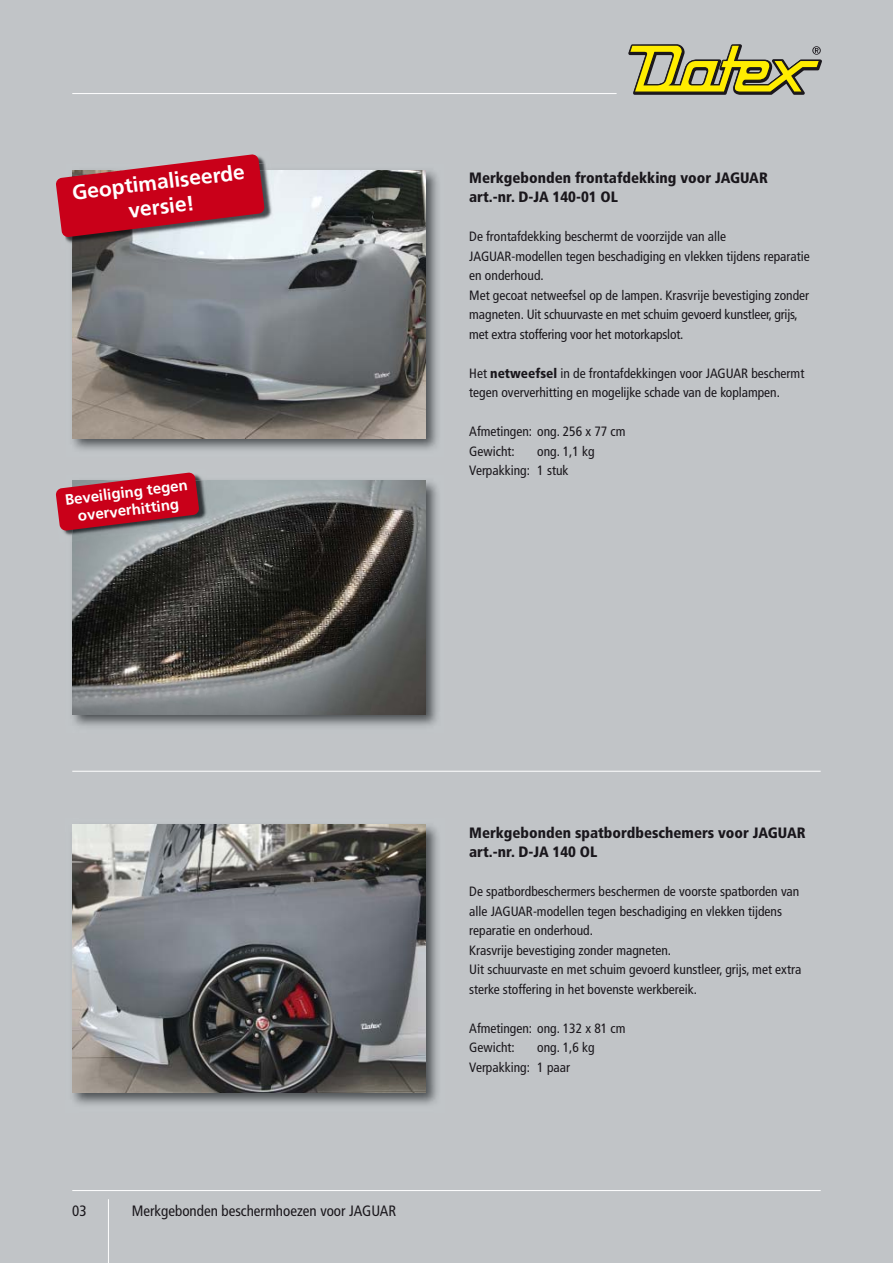
<style>
.page{position:relative;width:893px;height:1263px;background:#c1c4c7}
.page>*{position:absolute;margin:0;border:0;box-sizing:border-box;transform-origin:0 0}
.t1{font:700 21px/24.8px "Frutiger";color:#fff;text-align:center}
.t2{font:900 condensed 15px/19.5px "Frutiger";color:#1a171c}
.t3{font:condensed 15px "Frutiger";color:#1a171c}
.t4{font:700 15px/17.7px "Frutiger";color:#fff;text-align:center}
.t5{font:condensed 13.5px/19.5px "Frutiger";color:#1a171c}
.s1{font-weight:900}
</style>
<div class="page">
<hr style="left:72px;top:93px;width:545px;height:1px;background:#fff">
<svg style="left:628px;top:44px;width:194px;height:51px"></svg>
<hr style="left:72px;top:771px;width:749px;height:1px;background:#fff">
<hr style="left:72px;top:1190px;width:749px;height:1px;background:#fff">
<hr style="left:108px;top:1199px;width:1px;height:64px;background:#fff">
<img style="left:72px;top:824px;width:366px;height:281px">
<img style="left:72px;top:825px;width:353px;height:268px">
<img style="left:72px;top:480px;width:366px;height:246px">
<img style="left:72px;top:480px;width:353px;height:234px">
<img style="left:72px;top:170px;width:366px;height:280px">
<img style="left:72px;top:170px;width:353px;height:268px">
<img style="left:63px;top:531px;width:9px;height:5px">
<img style="left:72px;top:480px;width:141px;height:62px">
<svg style="left:56px;top:472px;width:143px;height:59px;background:#ba2e41"></svg>
<img style="left:65px;top:237px;width:7px;height:7px">
<img style="left:72px;top:170px;width:206px;height:78px">
<svg style="left:56px;top:154px;width:209px;height:83px;background:#c13648"></svg>
<h1 class="t1" style="left:71px;top:182px;width:175px;rotate:-7deg">Geoptimaliseerde versie!</h1>
<p class="t4" style="left:64px;top:492px;width:125px;rotate:-7deg">Beveiliging tegen oververhitting</p>
<p class="t2" style="left:469px;top:169px;width:300px">Merkgebonden frontafdekking voor JAGUAR art.-nr. D-JA 140-01 OL</p>
<p class="t5" style="left:469px;top:228px;width:342px">De frontafdekking beschermt de voorzijde van alle JAGUAR-modellen tegen beschadiging en vlekken tijdens reparatie en onderhoud.<br>Met gecoat netweefsel op de lampen. Krasvrije bevestiging zonder magneten. Uit schuurvaste en met schuim gevoerd kunstleer, grijs, met extra stoffering voor het motorkapslot.</p>
<p class="t5" style="left:469px;top:364px;width:337px">Het <span class="s1">netweefsel</span> in de frontafdekkingen voor JAGUAR beschermt tegen oververhitting en mogelijke schade van de koplampen.</p>
<p class="t5" style="left:469px;top:423px;width:158px">Afmetingen: ong. 256 x 77 cm<br>Gewicht:</p>
<p class="t5" style="left:469px;top:442px;width:127px;text-indent:68px">ong. 1,1 kg<br>Verpakking: 1 stuk</p>
<p class="t3" style="left:72px;top:1204px;width:16px">03</p>
<p class="t3" style="left:132px;top:1204px;width:266px">Merkgebonden beschermhoezen voor JAGUAR</p>
<p class="t2" style="left:469px;top:824px;width:338px">Merkgebonden spatbordbeschemers voor JAGUAR art.-nr. D-JA 140 OL</p>
<p class="t5" style="left:469px;top:883px;width:333px">De spatbordbeschermers beschermen de voorste spatborden van alle JAGUAR-modellen tegen beschadiging en vlekken tijdens reparatie en onderhoud.<br>Krasvrije bevestiging zonder magneten.<br>Uit schuurvaste en met schuim gevoerd kunstleer, grijs, met extra sterke stoffering in het bovenste werkbereik.</p>
<p class="t5" style="left:469px;top:1019px;width:158px">Afmetingen: ong. 132 x 81 cm<br>Gewicht:</p>
<p class="t5" style="left:469px;top:1039px;width:127px;text-indent:68px">ong. 1,6 kg<br>Verpakking: 1 paar</p>
</div>
